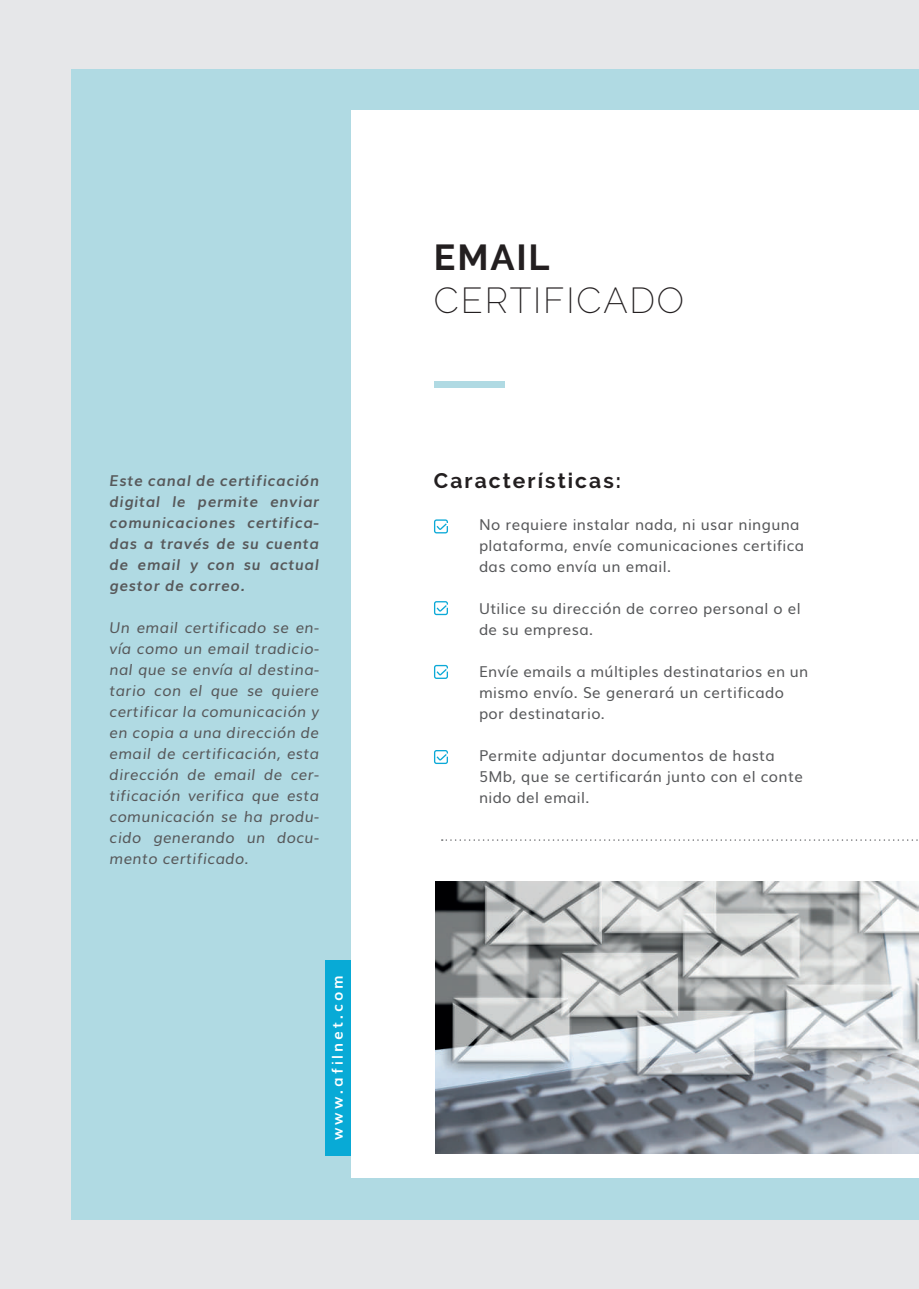
<style>
.page{position:relative;width:919px;height:1289px;background:#fff}
.page>*{position:absolute;margin:0;border:0;box-sizing:border-box;transform-origin:0 0}
.t1{font:200 36px "Raleway";letter-spacing:.05em;color:#231f20}
.t2{font:700 36px "Raleway";letter-spacing:.05em;color:#231f20}
.t3{font:700 21px "Raleway";letter-spacing:.1em;color:#231f20}
.t4{font:15px/21px "Muli";letter-spacing:.025em;color:#57585a}
.t5{font:italic 15px/21px "Muli";letter-spacing:.025em;color:#57585a;text-align:justify}
.t6{font:italic 700 15px/21px "Muli";letter-spacing:.05em;color:#57585a;text-align:justify}
.t7{font:700 15px "Muli";letter-spacing:.2em;color:#fff}
</style>
<div class="page">
<div style="left:0;top:0;width:918px;height:1288px;background:#e6e7e9"></div>
<div style="left:71px;top:69px;width:847px;height:1150px;background:#b0dae3"></div>
<div style="left:325px;top:960px;width:26px;height:195px;background:#08aad6"></div>
<div style="left:351px;top:111px;width:567px;height:1067px;background:#fff"></div>
<div style="left:434px;top:382px;width:70px;height:6px;background:#b0dae3"></div>
<svg style="left:441px;top:839px;width:477px;height:1px"></svg>
<svg style="left:434px;top:519px;width:14px;height:14px"></svg>
<svg style="left:434px;top:601px;width:14px;height:14px"></svg>
<svg style="left:434px;top:665px;width:14px;height:14px"></svg>
<img style="left:435px;top:881px;width:483px;height:272px">
<svg style="left:434px;top:750px;width:14px;height:14px"></svg>
<p class="t6" style="left:109px;top:469px;width:211px">Este canal de certificación digital le permite enviar comunicaciones certifica&shy;das a través de su cuenta de email y con su actual gestor de correo.</p>
<p class="t5" style="left:109px;top:615px;width:211px">Un email certificado se en&shy;vía como un email tradicio&shy;nal que se envía al destina&shy;tario con el que se quiere certificar la comunicación y en copia a una dirección de email de certificación, esta dirección de email de cer&shy;tificación verifica que esta comunicación se ha produ&shy;cido generando un docu&shy;mento certificado.</p>
<p class="t7" style="left:325px;top:1139px;width:166px;rotate:-90deg">www.afilnet.com</p>
<h1 class="t2" style="left:434px;top:237px;width:117px">EMAIL</h1>
<h1 class="t1" style="left:434px;top:279px;width:252px">CERTIFICADO</h1>
<h2 class="t3" style="left:434px;top:468px;width:189px">Características:</h2>
<p class="t4" style="left:479px;top:512px;width:327px">No requiere instalar nada, ni usar ninguna plataforma, envíe comunicaciones certifica das como envía un email.</p>
<p class="t4" style="left:479px;top:596px;width:323px">Utilice su dirección de correo personal o el de su empresa.</p>
<p class="t4" style="left:479px;top:659px;width:331px">Envíe emails a múltiples destinatarios en un mismo envío. Se generará un certificado por destinatario.</p>
<p class="t4" style="left:479px;top:743px;width:325px">Permite adjuntar documentos de hasta<br>5Mb, que se certificarán junto con el conte nido del email.</p>
</div>
